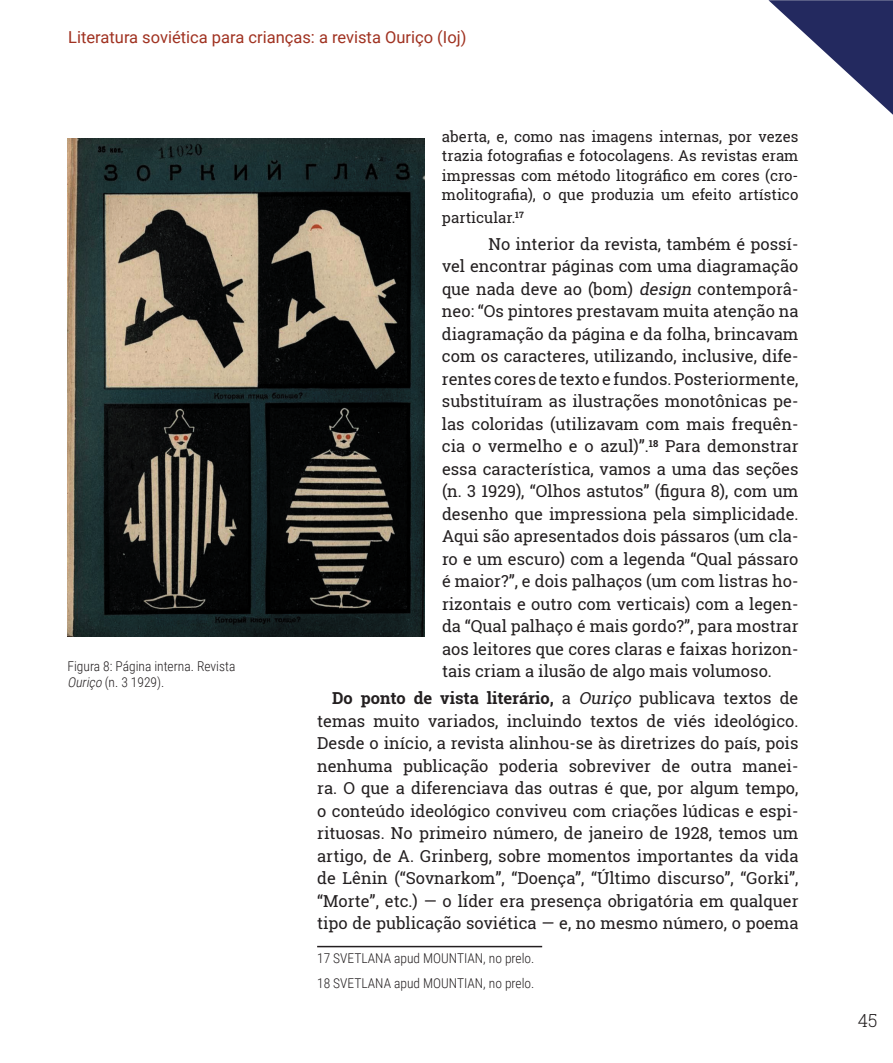
<style>
.page{position:relative;width:893px;height:1063px;background:#fff}
.page>*{position:absolute;margin:0;border:0;box-sizing:border-box;transform-origin:0 0}
.t1{font:300 18px "Roboto Slab";color:#231f20}
.t2{font:16.5px/22.5px "Roboto Slab";color:#231f20;text-align:justify}
.t3{font:16.5px "Roboto";color:#a03221}
.t4{font:15px/19.5px "Roboto Slab";color:#231f20;text-align:justify}
.t5{font:300 13.5px/25.2px "Roboto Condensed";color:#231f20}
.s1{font-style:italic}
.s2{font-weight:700}
</style>
<div class="page">
<svg style="left:768px;top:0;width:125px;height:115px"></svg>
<hr style="left:317px;top:946px;width:225px;height:1px;background:#231f20">
<img style="left:68px;top:138px;width:357px;height:499px">
<p class="t3" style="left:68px;top:25px;width:400px">Literatura soviética para crianças: a revista Ouriço (Ioj)</p>
<p class="t5" style="left:68px;top:657px;width:169px;line-height:16.2px">Figura 8: Página interna. Revista<br><span class="s1">Ouriço</span> (n. 3 1929).</p>
<p class="t4" style="left:442px;top:126px;width:358px">aberta, e, como nas imagens internas, por vezes trazia fotografias e fotocolagens. As revistas eram impressas com método litográfico em cores (cro&shy;molitografia), o que produzia um efeito artístico</p>
<p class="t4" style="left:442px;top:207px;width:83px">particular.<sup>17</sup></p>
<p class="t2" style="left:442px;top:232px;width:358px;text-indent:46px">No interior da revista, também é possí&shy;vel encontrar páginas com uma diagramação que nada deve ao (bom) <span class="s1">design</span> contemporâ&shy;neo: “Os pintores prestavam muita atenção na diagramação da página e da folha, brincavam com os caracteres, utilizando, inclusive, dife&shy;rentes cores de texto e fundos. Posteriormente, substituíram as ilustrações monotônicas pe&shy;las coloridas (utilizavam com mais frequên&shy;cia o vermelho e o azul)”.<sup>18</sup> Para demonstrar essa característica, vamos a uma das seções (n. 3 1929), “Olhos astutos” (figura 8), com um desenho que impressiona pela simplicidade.<br>Aqui são apresentados dois pássaros (um cla&shy;ro e um escuro) com a legenda “Qual pássaro é maior?”, e dois palhaços (um com listras ho&shy;rizontais e outro com verticais) com a legen&shy;da “Qual palhaço é mais gordo?”, para mostrar aos leitores que cores claras e faixas horizon&shy;tais criam a ilusão de algo mais volumoso.</p>
<p class="t2" style="left:317px;top:687px;width:483px;text-indent:15px"><span class="s2">Do ponto de vista literário,</span> a <span class="s1">Ouriço</span> publicava textos de temas muito variados, incluindo textos de viés ideológico.<br>Desde o início, a revista alinhou-se às diretrizes do país, pois nenhuma publicação poderia sobreviver de outra manei&shy;ra. O que a diferenciava das outras é que, por algum tempo, o conteúdo ideológico conviveu com criações lúdicas e espi&shy;rituosas. No primeiro número, de janeiro de 1928, temos um artigo, de A. Grinberg, sobre momentos importantes da vida de Lênin (“Sovnarkom”, “Doença”, “Último discurso”, “Gorki”, “Morte”, etc.) — o líder era presença obrigatória em qualquer tipo de publicação soviética — e, no mesmo número, o poema</p>
<p class="t5" style="left:317px;top:945px;width:219px">17 SVETLANA apud MOUNTIAN, no prelo.<br>18 SVETLANA apud MOUNTIAN, no prelo.</p>
<p class="t1" style="left:858px;top:1008px;width:21px">45</p>
</div>
